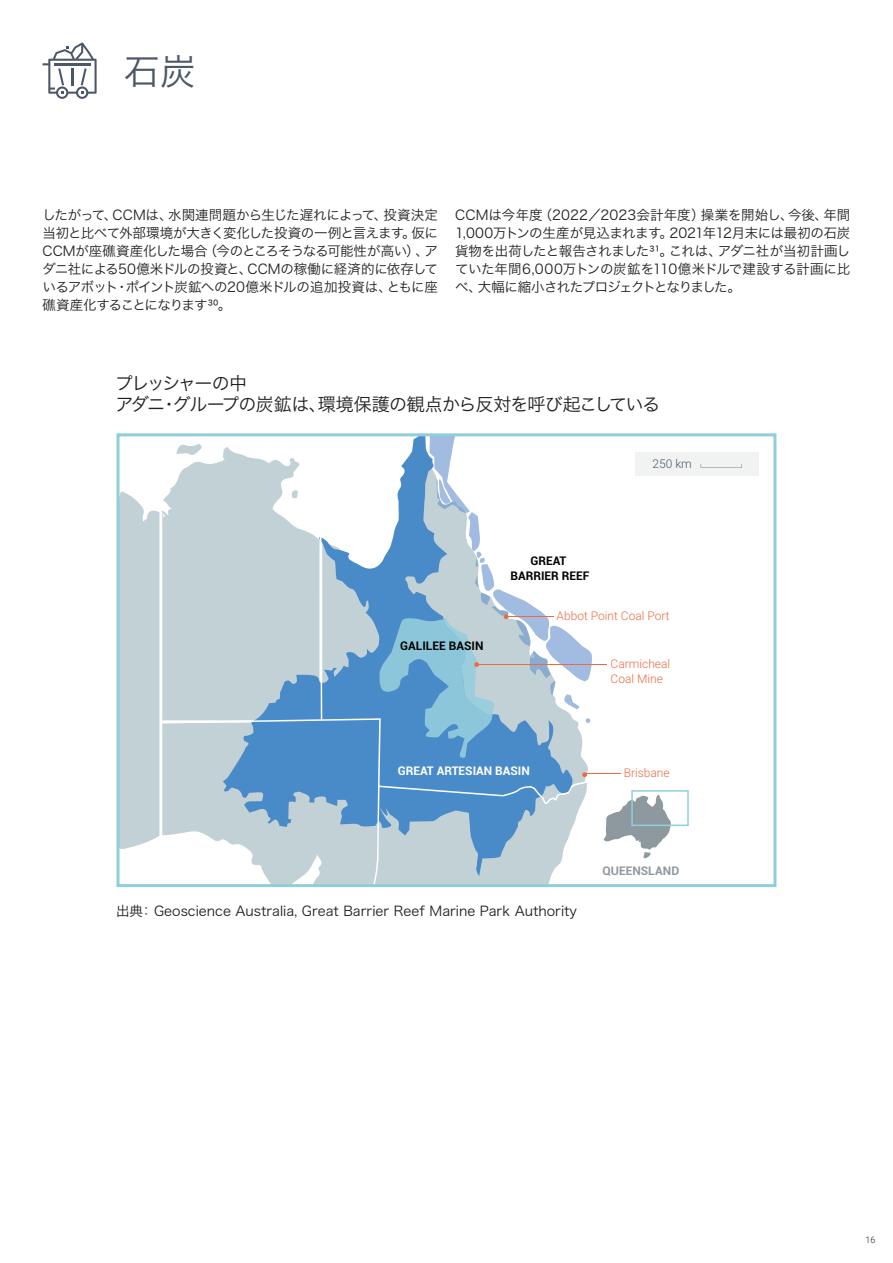
<style>
.page{position:relative;width:893px;height:1263px;background:#fff}
.page>*{position:absolute;margin:0;border:0;box-sizing:border-box;transform-origin:0 0}
.t1{font:36px "Hira Kaku Pro W3";color:#4b5766}
.Exhibit{font:18px "Hira Kaku Pro W3";letter-spacing:-.05em;color:#231f20}
.Exhibit-2{font:18px "Hira Kaku Pro W3";letter-spacing:-.095em;color:#231f20}
.Body_9_12{font:13.5px/18px "Hira Kaku Pro W3";letter-spacing:-.04em;color:#231f20;text-align:justify}
.Exhibit-3{font:13.5px "Hira Kaku Pro W3";color:#231f20}
.t2{font:300 12px/15px "Roboto";color:#ec6a3f}
.t3{font:700 12px/15px "Roboto";color:#030303;text-align:center}
.t4{font:700 12px "Roboto";color:#fff}
.t5{font:700 12px "Roboto";color:#8e989f}
.t6{font:300 12px "Roboto";color:#4b5766}
.t7{font:300 9px "Roboto";color:#231f20}
</style>
<div class="page">
<div style="left:635px;top:452px;width:124px;height:23px;background:#f1f3f3"></div>
<svg style="left:120px;top:437px;width:569px;height:446px"></svg>
<svg style="left:701px;top:464px;width:41px;height:4px"></svg>
<div style="left:116px;top:433px;width:660px;height:454px;border:3px solid #8fcedd"></div>
<svg style="left:43px;top:43px;width:54px;height:56px"></svg>
<p class="t1" style="left:124px;top:39px;width:73px">石炭</p>
<p class="Body_9_12" style="left:43px;top:205px;width:397px">したがって、CCMは、水関連問題から生じた遅れによって、投資決定当初と比べて外部環境が大きく変化した投資の一例と言えます。仮にCCMが座礁資産化した場合（今のところそうなる可能性が高い）、アダニ社による50億米ドルの投資と、CCMの稼働に経済的に依存しているアボット・ポイント炭鉱への20億米ドルの追加投資は、ともに座礁資産化することになります³⁰。</p>
<p class="Body_9_12" style="left:455px;top:205px;width:397px">CCMは今年度（2022／2023会計年度）操業を開始し、今後、年間1,000万トンの生産が見込まれます。2021年12月末には最初の石炭貨物を出荷したと報告されました³¹。これは、アダニ社が当初計画していた年間6,000万トンの炭鉱を110億米ドルで建設する計画に比べ、大幅に縮小されたプロジェクトとなりました。</p>
<p class="Exhibit-2" style="left:115px;top:367px;width:133px">プレッシャーの中</p>
<p class="Exhibit" style="left:115px;top:388px;width:546px">アダニ・グループの炭鉱は、環境保護の観点から反対を呼び起こしている</p>
<p class="t3" style="left:510px;top:552px;width:80px">GREAT<br>BARRIER REEF</p>
<p class="t6" style="left:652px;top:455px;width:41px">250 km</p>
<p class="t3" style="left:400px;top:638px;width:85px">GALILEE BASIN</p>
<p class="t2" style="left:556px;top:608px;width:115px">Abbot Point Coal Port</p>
<p class="t2" style="left:611px;top:656px;width:61px">Carmicheal<br>Coal Mine</p>
<p class="t4" style="left:398px;top:762px;width:134px">GREAT ARTESIAN BASIN</p>
<p class="t2" style="left:624px;top:765px;width:48px">Brisbane</p>
<p class="t5" style="left:603px;top:862px;width:78px">QUEENSLAND</p>
<p class="Exhibit-3" style="left:116px;top:899px;width:462px">出典： Geoscience Australia, Great Barrier Reef Marine Park Authority</p>
<p class="t7" style="left:865px;top:1233px;width:11px">16</p>
</div>
